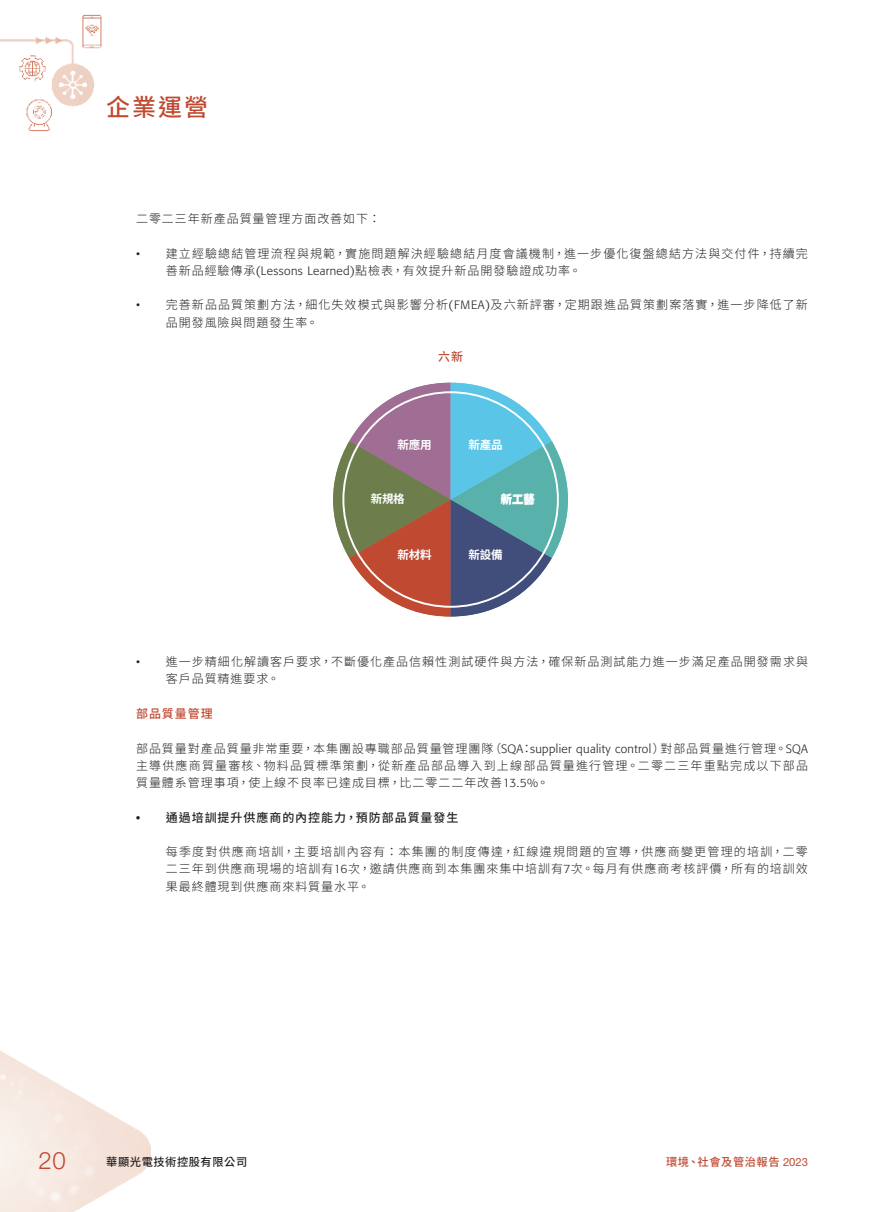
<style>
.page{position:relative;width:893px;height:1212px;background:#fff}
.page>*{position:absolute;margin:0;border:0;box-sizing:border-box;transform-origin:0 0}
.t1{font:500 24px "Source Han Sans TC";color:#c04931}
.t2{font:300 24px "Helvetica Neue LT Std";color:#c04931}
.Body_Text{font:300 12px/17.2px "Source Han Sans TC";letter-spacing:.085em;color:#231f20}
.Heading_3{font:500 12px "Source Han Sans TC";letter-spacing:.08em;color:#231f20}
.Heading_2{font:500 12px "Source Han Sans TC";letter-spacing:.08em;color:#c04931}
.Body_Text-2{font:500 12px "Source Han Sans TC";color:#c04931}
.t3{font:700 11.55px "Source Han Sans TC";letter-spacing:-.025em;color:#fff}
.t4{font:500 11.25px "Source Han Sans TC";letter-spacing:.05em;color:#c04931}
.t5{font:500 11.25px "Source Han Sans TC";letter-spacing:.05em;color:#231f20}
.s1{font-family:"Formata"}
.s2{font-family:"Helvetica Neue LT Std";font-weight:400}
</style>
<div class="page">
<img style="left:0;top:14px;width:462px;height:1198px">
<svg style="left:328px;top:383px;width:240px;height:233px"></svg>
<h1 class="t1" style="left:106px;top:94px;width:103px">企業運營</h1>
<p class="Body_Text" style="left:136px;top:210px;width:246px">二零二三年新產品質量管理方面改善如下：</p>
<p class="Body_Text" style="left:166px;top:245px;width:644px;text-indent:-30px"><span class="s1">•</span> 建立經驗總結管理流程與規範，實施問題解決經驗總結月度會議機制，進一步優化復盤總結方法與交付件，持續完善新品經驗傳承<span class="s1">(Lessons Learned)</span>點檢表，有效提升新品開發驗證成功率。</p>
<p class="Body_Text" style="left:166px;top:297px;width:643px;text-indent:-30px"><span class="s1">•</span> 完善新品品質策劃方法，細化失效模式與影響分析<span class="s1">(FMEA)</span>及六新評審，定期跟進品質策劃案落實，進一步降低了新品開發風險與問題發生率。</p>
<p class="Body_Text-2" style="left:438px;top:350px;width:26px">六新</p>
<p class="t3" style="left:398px;top:438px;width:36px">新應用</p>
<p class="t3" style="left:468px;top:438px;width:36px">新產品</p>
<p class="t3" style="left:371px;top:493px;width:36px">新規格</p>
<p class="t3" style="left:501px;top:493px;width:36px">新工藝</p>
<p class="t3" style="left:398px;top:548px;width:36px">新材料</p>
<p class="t3" style="left:468px;top:548px;width:36px">新設備</p>
<p class="Body_Text" style="left:166px;top:653px;width:644px;text-indent:-30px"><span class="s1">•</span> 進一步精細化解讀客戶要求，不斷優化產品信賴性測試硬件與方法，確保新品測試能力進一步滿足產品開發需求與客戶品質精進要求。</p>
<p class="Heading_2" style="left:136px;top:707px;width:78px">部品質量管理</p>
<p class="Body_Text" style="left:136px;top:740px;width:673px;text-align:justify">部品質量對產品質量非常重要，本集團設專職部品質量管理團隊（<span class="s1">SQA</span>：<span class="s1">supplier quality control</span>）對部品質量進行管理。<span class="s1">SQA</span>主導供應商質量審核、物料品質標準策劃，從新產品部品導入到上線部品質量進行管理。二零二三年重點完成以下部品質量體系管理事項，使上線不良率已達成目標，比二零二二年改善<span class="s1">13.5%</span>。</p>
<p class="Heading_3" style="left:136px;top:810px;width:324px"><span class="s1">•</span> 通過培訓提升供應商的內控能力，預防部品質量發生</p>
<p class="Body_Text" style="left:166px;top:843px;width:643px;text-align:justify">每季度對供應商培訓，主要培訓內容有：本集團的制度傳達，紅線違規問題的宣導，供應商變更管理的培訓，二零二三年到供應商現場的培訓有<span class="s1">16</span>次，邀請供應商到本集團來集中培訓有<span class="s1">7</span>次。每月有供應商考核評價，所有的培訓效果最終體現到供應商來料質量水平。</p>
<h1 class="t2" style="left:38px;top:1145px;width:29px">20</h1>
<p class="t5" style="left:106px;top:1155px;width:142px">華顯光電技術控股有限公司</p>
<p class="t4" style="left:666px;top:1155px;width:143px">環境、社會及管治報告 <span class="s2">2023</span></p>
</div>
